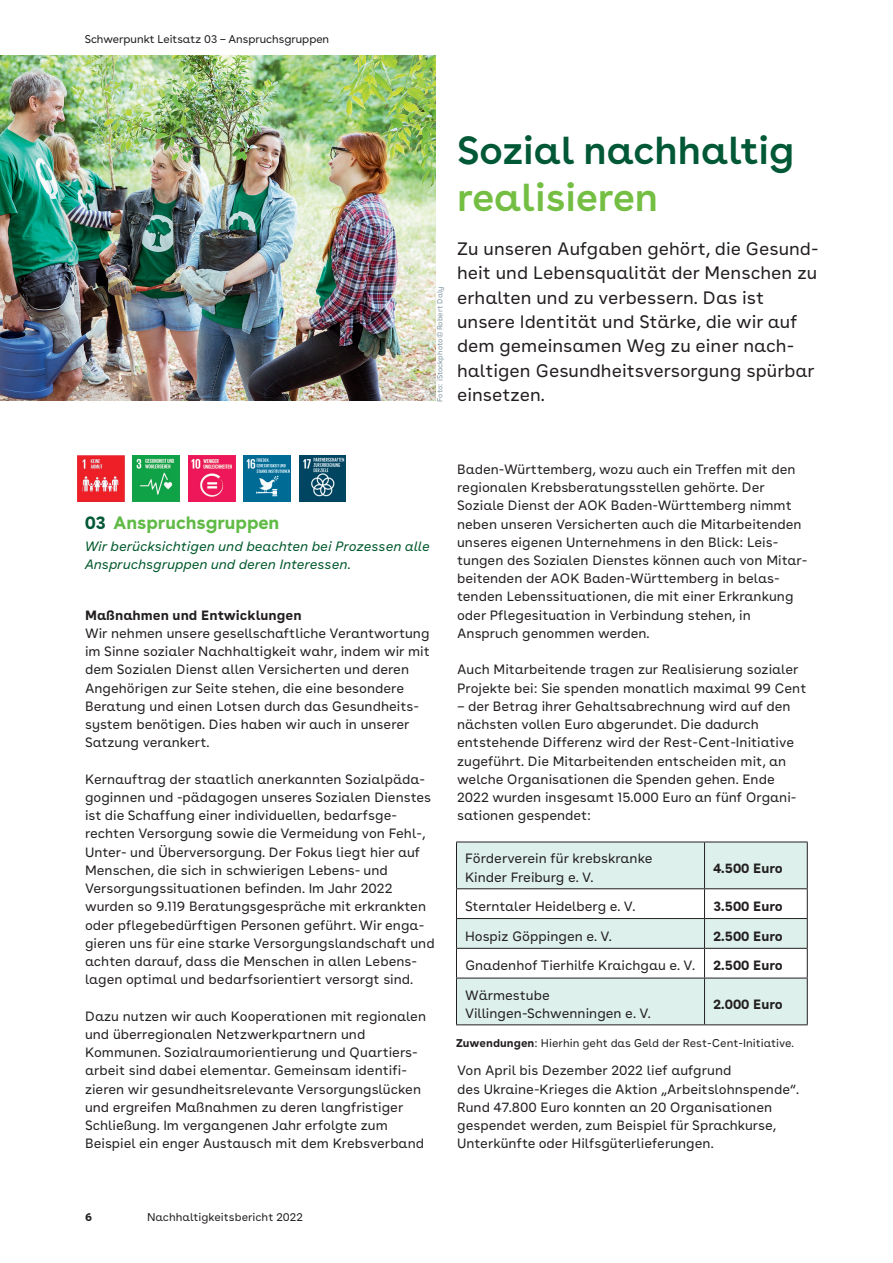
<style>
.page{position:relative;width:893px;height:1263px;background:#fff}
.page>*{position:absolute;margin:0;border:0;box-sizing:border-box;transform-origin:0 0}
.t1{font:600 39px "AOK Buenos Aires";color:#005836}
.t2{font:600 39px "AOK Buenos Aires";color:#74bf43}
.t3{font:18px/24.3px "AOK Buenos Aires Text";color:#231f20}
.t4{font:700 18px "AOK Buenos Aires";color:#60bb46}
.t5{font:13.5px/18.1px "AOK Buenos Aires Text";color:#231f20}
.t6{font:italic 13.5px/18.1px "AOK Buenos Aires Text";color:#00582b}
.t7{font:700 13.5px "AOK Buenos Aires Text";color:#231f20}
.t8{font:11.25px "AOK Buenos Aires Text";color:#231f20}
.t9{font:11.25px "AOK Buenos Aires";color:#231f20}
.t10{font:700 11.25px "AOK Buenos Aires Text";color:#231f20}
.t11{font:7.5px "AOK Buenos Aires Text";color:#8297a2}
.s1{color:#005836}
.s2{font-weight:700}
</style>
<div class="page">
<img style="left:244px;top:455px;width:46px;height:47px">
<img style="left:299px;top:455px;width:47px;height:47px">
<img style="left:188px;top:455px;width:47px;height:47px">
<img style="left:78px;top:455px;width:47px;height:47px">
<img style="left:133px;top:455px;width:47px;height:47px">
<img style="left:0;top:55px;width:436px;height:346px">
<svg style="left:457px;top:843px;width:350px;height:181px;fill:#ddf0eb"></svg>
<hr style="left:456px;top:842px;width:248px;height:1px;background:#231f20">
<hr style="left:456px;top:842px;width:1px;height:46px;background:#231f20">
<hr style="left:704px;top:842px;width:104px;height:1px;background:#231f20">
<hr style="left:704px;top:842px;width:1px;height:46px;background:#231f20">
<hr style="left:807px;top:842px;width:1px;height:46px;background:#231f20">
<hr style="left:456px;top:888px;width:248px;height:1px;background:#231f20">
<hr style="left:704px;top:888px;width:104px;height:1px;background:#231f20">
<hr style="left:456px;top:918px;width:248px;height:1px;background:#231f20">
<hr style="left:704px;top:918px;width:104px;height:1px;background:#231f20">
<hr style="left:456px;top:948px;width:248px;height:1px;background:#231f20">
<svg style="left:456px;top:889px;width:1px;height:89px"></svg>
<hr style="left:704px;top:948px;width:104px;height:1px;background:#231f20">
<svg style="left:704px;top:889px;width:1px;height:89px"></svg>
<svg style="left:807px;top:889px;width:1px;height:89px"></svg>
<hr style="left:456px;top:978px;width:248px;height:1px;background:#231f20">
<hr style="left:456px;top:978px;width:1px;height:46px;background:#231f20">
<hr style="left:704px;top:978px;width:104px;height:1px;background:#231f20">
<hr style="left:704px;top:978px;width:1px;height:46px;background:#231f20">
<hr style="left:807px;top:978px;width:1px;height:46px;background:#231f20">
<hr style="left:456px;top:1024px;width:248px;height:1px;background:#231f20">
<hr style="left:704px;top:1024px;width:104px;height:1px;background:#231f20">
<p class="t9" style="left:85px;top:29px;width:246px">Schwerpunkt Leitsatz 03 – Anspruchsgruppen</p>
<p class="t11" style="left:434px;top:402px;width:117px;rotate:-90deg">Foto: iStockphoto©Robert Daly</p>
<h1 class="t1" style="left:457px;top:118px;width:338px">Sozial nachhaltig</h1>
<h1 class="t2" style="left:457px;top:165px;width:203px">realisieren</h1>
<h2 class="t3" style="left:457px;top:235px;width:363px">Zu unseren Aufgaben gehört, die Gesund&shy;heit und Lebensqualität der Menschen zu erhalten und zu verbessern. Das ist unsere Identität und Stärke, die wir auf dem gemeinsamen Weg zu einer nach&shy;haltigen Gesundheitsversorgung spürbar</h2>
<h2 class="t3" style="left:457px;top:381px;width:89px">einsetzen.</h2>
<h2 class="t4" style="left:85px;top:507px;width:196px"><span class="s1">03</span> Anspruchsgruppen</h2>
<p class="t6" style="left:85px;top:536px;width:347px">Wir berücksichtigen und beachten bei Prozessen alle<br>Anspruchsgruppen und deren Interessen.</p>
<p class="t7" style="left:85px;top:603px;width:218px">Maßnahmen und Entwicklungen</p>
<p class="t5" style="left:85px;top:623px;width:346px">Wir nehmen unsere gesellschaftliche Verantwortung im Sinne sozialer Nachhaltigkeit wahr, indem wir mit dem Sozialen Dienst allen Versicherten und deren Angehörigen zur Seite stehen, die eine besondere Beratung und einen Lotsen durch das Gesundheits&shy;system benötigen. Dies haben wir auch in unserer Satzung verankert.</p>
<p class="t5" style="left:85px;top:769px;width:351px">Kernauftrag der staatlich anerkannten Sozialpäda&shy;goginnen und -pädagogen unseres Sozialen Dienstes ist die Schaffung einer individuellen, bedarfsge&shy;rechten Versorgung sowie die Vermeidung von Fehl-, Unter- und Überversorgung. Der Fokus liegt hier auf Menschen, die sich in schwierigen Lebens- und Versorgungssituationen befinden. Im Jahr 2022 wurden so 9.119 Beratungsgespräche mit erkrankten oder pflegebedürftigen Personen geführt. Wir enga&shy;gieren uns für eine starke Versorgungslandschaft und achten darauf, dass die Menschen in allen Lebens&shy;lagen optimal und bedarfsorientiert versorgt sind.</p>
<p class="t5" style="left:85px;top:1006px;width:343px">Dazu nutzen wir auch Kooperationen mit regionalen und überregionalen Netzwerkpartnern und Kommunen. Sozialraumorientierung und Quartiers&shy;arbeit sind dabei elementar. Gemeinsam identifi&shy;zieren wir gesundheitsrelevante Versorgungslücken und ergreifen Maßnahmen zu deren langfristiger Schließung. Im vergangenen Jahr erfolgte zum Beispiel ein enger Austausch mit dem Krebsverband</p>
<p class="t5" style="left:457px;top:459px;width:352px">Baden-Württemberg, wozu auch ein Treffen mit den regionalen Krebsberatungsstellen gehörte. Der Soziale Dienst der AOK Baden-Württemberg nimmt neben unseren Versicherten auch die Mitarbeitenden unseres eigenen Unternehmens in den Blick: Leis&shy;tungen des Sozialen Dienstes können auch von Mitar&shy;beitenden der AOK Baden-Württemberg in belas&shy;tenden Lebenssituationen, die mit einer Erkrankung oder Pflegesituation in Verbindung stehen, in Anspruch genommen werden.</p>
<p class="t5" style="left:457px;top:659px;width:351px">Auch Mitarbeitende tragen zur Realisierung sozialer<br>Projekte bei: Sie spenden monatlich maximal 99 Cent</p>
<p class="t5" style="left:457px;top:696px;width:341px">– der Betrag ihrer Gehaltsabrechnung wird auf den nächsten vollen Euro abgerundet. Die dadurch entstehende Differenz wird der Rest-Cent-Initiative zugeführt. Die Mitarbeitenden entscheiden mit, an welche Organisationen die Spenden gehen. Ende 2022 wurden insgesamt 15.000 Euro an fünf Organi&shy;sationen gespendet:</p>
<p class="t5" style="left:465px;top:848px;width:189px">Förderverein für krebskranke<br>Kinder Freiburg e. V.</p>
<p class="t7" style="left:713px;top:856px;width:71px">4.500 Euro</p>
<p class="t5" style="left:465px;top:896px;width:172px">Sterntaler Heidelberg e. V.</p>
<p class="t7" style="left:713px;top:894px;width:71px">3.500 Euro</p>
<p class="t5" style="left:465px;top:925px;width:148px">Hospiz Göppingen e. V.</p>
<p class="t7" style="left:713px;top:924px;width:71px">2.500 Euro</p>
<p class="t5" style="left:465px;top:955px;width:232px">Gnadenhof Tierhilfe Kraichgau e. V.</p>
<p class="t7" style="left:713px;top:954px;width:71px">2.500 Euro</p>
<p class="t5" style="left:465px;top:984px;width:187px">Wärmestube<br>Villingen-Schwenningen e. V.</p>
<p class="t7" style="left:713px;top:992px;width:71px">2.000 Euro</p>
<p class="t8" style="left:456px;top:1034px;width:340px"><span class="s2">Zuwendungen</span>: Hierhin geht das Geld der Rest-Cent-Initiative.</p>
<p class="t5" style="left:457px;top:1060px;width:344px">Von April bis Dezember 2022 lief aufgrund<br>des Ukraine-Krieges die Aktion „Arbeitslohnspende“.<br>Rund 47.800 Euro konnten an 20 Organisationen gespendet werden, zum Beispiel für Sprachkurse, Unterkünfte oder Hilfsgüterlieferungen.</p>
<p class="t10" style="left:85px;top:1207px;width:9px">6</p>
<p class="t8" style="left:147px;top:1208px;width:157px">Nachhaltigkeitsbericht 2022</p>
</div>
